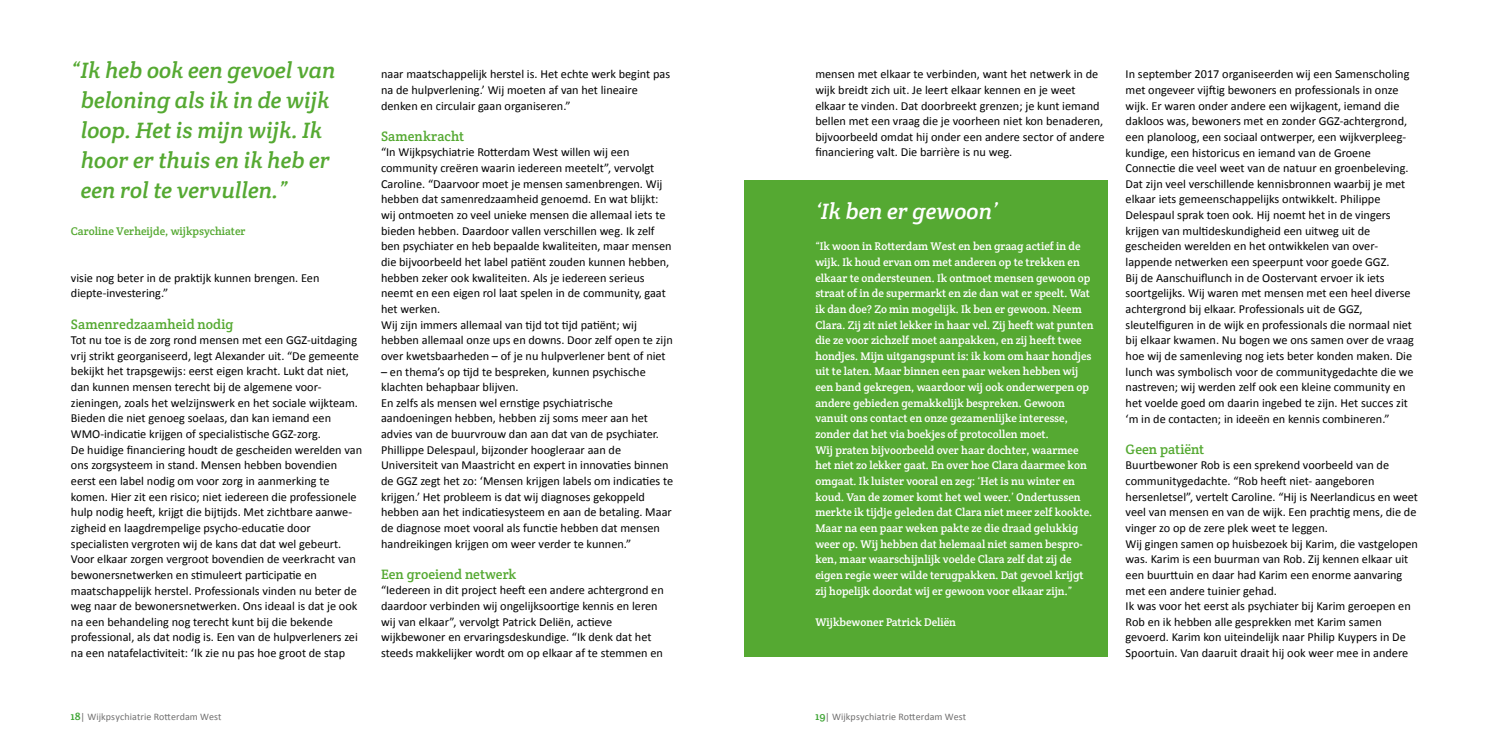
<style>
.page{position:relative;width:1489px;height:745px;background:#fff}
.page>*{position:absolute;margin:0;border:0;box-sizing:border-box;transform-origin:0 0}
.t1{font:italic 22.5px/30px "Crete Round";color:#55a932}
.t2{font:italic 22.5px "Crete Round";color:#fff}
.t3{font:13.75px "Crete Round";color:#55a932}
.t4{font:12.25px/15.6px "Calibri";color:#000}
.t5{font:11.25px/15.6px "Crete Round";color:#fff}
.t6{font:11.25px "Crete Round";color:#55a932}
.t7{font:10px "Calibri";letter-spacing:.01em;color:#706f6f}
.s1{font-family:"Crete Round";font-size:11.25px;color:#3fa535}
</style>
<div class="page">
<div style="left:744px;top:181px;width:363px;height:475px;background:#55a932"></div>
<h1 class="t1" style="left:81px;top:55px;width:256px;text-indent:-10px">“Ik heb ook een gevoel van beloning als ik in de wijk loop. Het is mijn wijk. Ik hoor er thuis en ik heb er een rol te vervullen.”</h1>
<p class="t6" style="left:71px;top:223px;width:176px">Caroline Verheijde, wijkpsychiater</p>
<p class="t4" style="left:71px;top:269px;width:250px">visie nog beter in de praktijk kunnen brengen. Een diepte-investering.”</p>
<p class="t3" style="left:71px;top:315px;width:164px">Samenredzaamheid nodig</p>
<p class="t4" style="left:71px;top:332px;width:293px">Tot nu toe is de zorg rond mensen met een GGZ-uitdaging vrij strikt georganiseerd, legt Alexander uit. “De gemeente bekijkt het trapsgewijs: eerst eigen kracht. Lukt dat niet, dan kunnen mensen terecht bij de algemene voor&shy;zieningen, zoals het welzijnswerk en het sociale wijkteam.<br>Bieden die niet genoeg soelaas, dan kan iemand een WMO-indicatie krijgen of specialistische GGZ-zorg.<br>De huidige financiering houdt de gescheiden werelden van ons zorgsysteem in stand. Mensen hebben bovendien eerst een label nodig om voor zorg in aanmerking te komen. Hier zit een risico; niet iedereen die professionele hulp nodig heeft, krijgt die bijtijds. Met zichtbare aanwe&shy;zigheid en laagdrempelige psycho-educatie door specialisten vergroten wij de kans dat dat wel gebeurt.<br>Voor elkaar zorgen vergroot bovendien de veerkracht van bewonersnetwerken en stimuleert participatie en maatschappelijk herstel. Professionals vinden nu beter de weg naar de bewonersnetwerken. Ons ideaal is dat je ook na een behandeling nog terecht kunt bij die bekende professional, als dat nodig is. Een van de hulpverleners zei na een natafelactiviteit: ‘Ik zie nu pas hoe groot de stap</p>
<p class="t4" style="left:381px;top:66px;width:290px">naar maatschappelijk herstel is. Het echte werk begint pas na de hulpverlening.’ Wij moeten af van het lineaire denken en circulair gaan organiseren.”</p>
<p class="t3" style="left:381px;top:127px;width:84px">Samenkracht</p>
<p class="t4" style="left:381px;top:144px;width:293px">“In Wijkpsychiatrie Rotterdam West willen wij een community creëren waarin iedereen meetelt”, vervolgt Caroline. “Daarvoor moet je mensen samenbrengen. Wij hebben dat samenredzaamheid genoemd. En wat blijkt: wij ontmoeten zo veel unieke mensen die allemaal iets te bieden hebben. Daardoor vallen verschillen weg. Ik zelf ben psychiater en heb bepaalde kwaliteiten, maar mensen die bijvoorbeeld het label patiënt zouden kunnen hebben, hebben zeker ook kwaliteiten. Als je iedereen serieus neemt en een eigen rol laat spelen in de community, gaat het werken.<br>Wij zijn immers allemaal van tijd tot tijd patiënt; wij hebben allemaal onze ups en downs. Door zelf open te zijn over kwetsbaarheden – of je nu hulpverlener bent of niet</p>
<p class="t4" style="left:381px;top:363px;width:293px">– en thema’s op tijd te bespreken, kunnen psychische klachten behapbaar blijven.<br>En zelfs als mensen wel ernstige psychiatrische aandoeningen hebben, hebben zij soms meer aan het advies van de buurvrouw dan aan dat van de psychiater.<br>Phillippe Delespaul, bijzonder hoogleraar aan de Universiteit van Maastricht en expert in innovaties binnen de GGZ zegt het zo: ‘Mensen krijgen labels om indicaties te krijgen.’ Het probleem is dat wij diagnoses gekoppeld hebben aan het indicatiesysteem en aan de betaling. Maar de diagnose moet vooral als functie hebben dat mensen handreikingen krijgen om weer verder te kunnen.”</p>
<p class="t3" style="left:381px;top:565px;width:137px">Een groeiend netwerk</p>
<p class="t4" style="left:381px;top:582px;width:284px">“Iedereen in dit project heeft een andere achtergrond en daardoor verbinden wij ongelijksoortige kennis en leren wij van elkaar”, vervolgt Patrick Deliën, actieve wijkbewoner en ervaringsdeskundige. “Ik denk dat het steeds makkelijker wordt om op elkaar af te stemmen en</p>
<p class="t4" style="left:815px;top:66px;width:290px">mensen met elkaar te verbinden, want het netwerk in de wijk breidt zich uit. Je leert elkaar kennen en je weet elkaar te vinden. Dat doorbreekt grenzen; je kunt iemand bellen met een vraag die je voorheen niet kon benaderen, bijvoorbeeld omdat hij onder een andere sector of andere financiering valt. Die barrière is nu weg.</p>
<p class="t4" style="left:1125px;top:66px;width:290px">In september 2017 organiseerden wij een Samenscholing met ongeveer vijftig bewoners en professionals in onze wijk. Er waren onder andere een wijkagent, iemand die dakloos was, bewoners met en zonder GGZ-achtergrond, een planoloog, een sociaal ontwerper, een wijkverpleeg&shy;kundige, een historicus en iemand van de Groene Connectie die veel weet van de natuur en groenbeleving.<br>Dat zijn veel verschillende kennisbronnen waarbij je met elkaar iets gemeenschappelijks ontwikkelt. Philippe Delespaul sprak toen ook. Hij noemt het in de vingers krijgen van multideskundigheid een uitweg uit de gescheiden werelden en het ontwikkelen van over&shy;lappende netwerken een speerpunt voor goede GGZ.<br>Bij de Aanschuiflunch in de Oostervant ervoer ik iets soortgelijks. Wij waren met mensen met een heel diverse achtergrond bij elkaar. Professionals uit de GGZ, sleutelfiguren in de wijk en professionals die normaal niet bij elkaar kwamen. Nu bogen we ons samen over de vraag hoe wij de samenleving nog iets beter konden maken. Die lunch was symbolisch voor de communitygedachte die we nastreven; wij werden zelf ook een kleine community en het voelde goed om daarin ingebed te zijn. Het succes zit ‘m in de contacten; in ideeën en kennis combineren.”</p>
<p class="t3" style="left:1125px;top:440px;width:80px">Geen patiënt</p>
<p class="t4" style="left:1125px;top:457px;width:294px">Buurtbewoner Rob is een sprekend voorbeeld van de communitygedachte. “Rob heeft niet- aangeboren hersenletsel”, vertelt Caroline. “Hij is Neerlandicus en weet veel van mensen en van de wijk. Een prachtig mens, die de vinger zo op de zere plek weet te leggen.<br>Wij gingen samen op huisbezoek bij Karim, die vastgelopen was. Karim is een buurman van Rob. Zij kennen elkaar uit een buurttuin en daar had Karim een enorme aanvaring met een andere tuinier gehad.<br>Ik was voor het eerst als psychiater bij Karim geroepen en Rob en ik hebben alle gesprekken met Karim samen gevoerd. Karim kon uiteindelijk naar Philip Kuypers in De Spoortuin. Van daaruit draait hij ook weer mee in andere</p>
<h1 class="t2" style="left:815px;top:196px;width:184px">‘Ik ben er gewoon’</h1>
<p class="t5" style="left:815px;top:238px;width:279px">“Ik woon in Rotterdam West en ben graag actief in de wijk. Ik houd ervan om met anderen op te trekken en elkaar te ondersteunen. Ik ontmoet mensen gewoon op straat of in de supermarkt en zie dan wat er speelt. Wat ik dan doe? Zo min mogelijk. Ik ben er gewoon. Neem Clara. Zij zit niet lekker in haar vel. Zij heeft wat punten die ze voor zichzelf moet aanpakken, en zij heeft twee hondjes. Mijn uitgangspunt is: ik kom om haar hondjes uit te laten. Maar binnen een paar weken hebben wij een band gekregen, waardoor wij ook onderwerpen op andere gebieden gemakkelijk bespreken. Gewoon vanuit ons contact en onze gezamenlijke interesse, zonder dat het via boekjes of protocollen moet.<br>Wij praten bijvoorbeeld over haar dochter, waarmee het niet zo lekker gaat. En over hoe Clara daarmee kon omgaat. Ik luister vooral en zeg: ‘Het is nu winter en koud. Van de zomer komt het wel weer.’ Ondertussen merkte ik tijdje geleden dat Clara niet meer zelf kookte.<br>Maar na een paar weken pakte ze die draad gelukkig weer op. Wij hebben dat helemaal niet samen bespro&shy;ken, maar waarschijnlijk voelde Clara zelf dat zij de eigen regie weer wilde terugpakken. Dat gevoel krijgt zij hopelijk doordat wij er gewoon voor elkaar zijn.”</p>
<p class="t5" style="left:815px;top:613px;width:142px">Wijkbewoner Patrick Deliën</p>
<p class="t7" style="left:71px;top:709px;width:152px"><span class="s1">18</span>| Wijkpsychiatrie Rotterdam West</p>
<p class="t7" style="left:815px;top:709px;width:152px"><span class="s1">19</span>| Wijkpsychiatrie Rotterdam West</p>
</div>
